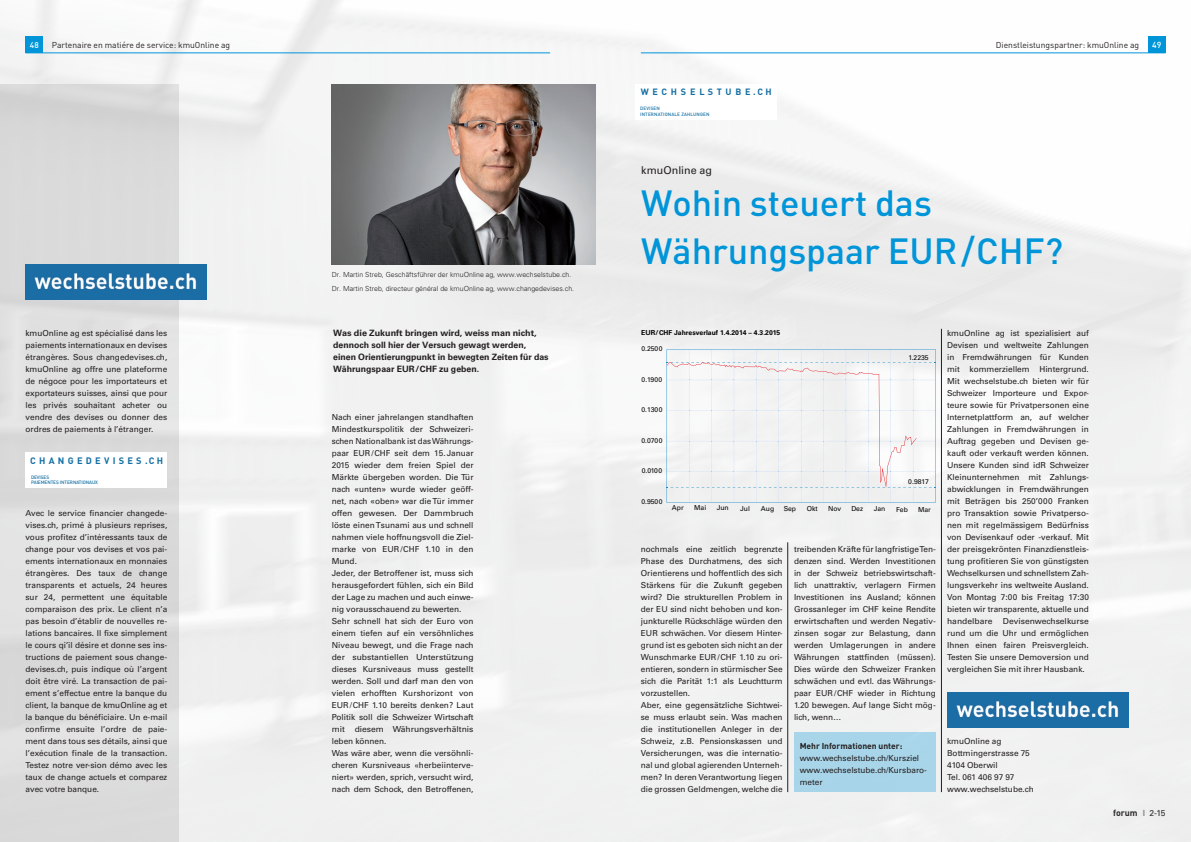
<style>
.page{position:relative;width:1191px;height:842px;background:#fff}
.page>*{position:absolute;margin:0;border:0;box-sizing:border-box;transform-origin:0 0}
.t1{font:500 36px/48px "DIN";color:#0095d9}
.t2{font:10.7px "Univers";color:#231f20}
.t3{font:700 9.3px "DIN";letter-spacing:.35em;color:#1470a4}
.t4{font:700 9.1px "DIN";letter-spacing:.41em;color:#1470a4}
.t5{font:700 8.9px "DIN";color:#231f20}
.t6{font:700 8.8px/12px "Univers";color:#231f20}
.t7{font:500 8.7px "DIN";color:#fff}
.t8{font:8.5px "DIN";color:#231f20}
.t9{font:700 8.5px "DIN";color:#231f20}
.t10{font:8.2px/12px "Univers";color:#231f20;text-align:justify}
.t11{font:500 8.2px "DIN";color:#fff}
.t12{font:300 7px/14.7px "Univers";color:#231f20}
.t13{font:6.8px "Univers";color:#000}
.t14{font:700 6.8px "Univers";color:#000}
.t15{font:500 4.8px/5.7px "DIN";letter-spacing:-.02em;color:#1470a4}
.t16{font:500 4.7px/5.6px "DIN";letter-spacing:.025em;color:#1470a4}
.s1{font-family:"Frutiger"}
.s2{font-family:"Univers";font-size:8.5px;color:#939598}
.s3{font-family:"Univers";font-weight:400;font-size:8.5px}
</style>
<div class="page">
<img style="left:0;top:0;width:1191px;height:842px">
<div style="left:26px;top:36px;width:17px;height:17px;background:#0095d9"></div>
<hr style="left:26px;top:53px;width:524px;height:1px;background:#0095d9">
<div style="left:1147px;top:36px;width:18px;height:17px;background:#0095d9"></div>
<hr style="left:641px;top:53px;width:524px;height:1px;background:#0095d9">
<div style="left:0;top:84px;width:179px;height:758px;background:#dbdbdb"></div>
<img style="left:332px;top:84px;width:263px;height:180px">
<img style="left:947px;top:692px;width:181px;height:35px">
<svg style="left:666px;top:349px;width:269px;height:153px;fill:#f0f0f0"></svg>
<svg style="left:667px;top:362px;width:268px;height:126px"></svg>
<div style="left:26px;top:452px;width:141px;height:35px;background:#fff"></div>
<svg style="left:180px;top:452px;width:1px;height:17px"></svg>
<img style="left:26px;top:264px;width:181px;height:35px">
<div style="left:794px;top:732px;width:141px;height:60px;background:#a9d5e9"></div>
<div style="left:635px;top:84px;width:142px;height:35px;background:#fff"></div>
<svg style="left:789px;top:84px;width:1px;height:16px"></svg>
<hr style="left:787px;top:542px;width:1px;height:250px;background:#231f20">
<hr style="left:941px;top:329px;width:1px;height:463px;background:#231f20">
<p class="t11" style="left:30px;top:40px;width:10px">48</p>
<p class="t8" style="left:52px;top:40px;width:180px">Partenaire en matiére de service: kmuOnline ag</p>
<p class="t8" style="left:996px;top:40px;width:145px">Dienstleistungspartner: kmuOnline ag</p>
<p class="t7" style="left:1152px;top:39px;width:11px">49</p>
<p class="t10" style="left:26px;top:327px;width:143px">kmuOnline ag est spécialisé dans les paiements internationaux en devises étrangères. Sous changedevises.ch, kmuOnline ag offre une plateforme de négoce pour les importateurs et exportateurs suisses, ainsi que pour les privés souhaitant acheter ou vendre des devises ou donner des ordres de paiements à l’étranger.</p>
<p class="t3" style="left:30px;top:454px;width:134px">CHANGEDEVISES.CH</p>
<p class="t15" style="left:31px;top:474px;width:68px">DEVISES<br>PAIEMENTES INTERNATIONAUX</p>
<p class="t10" style="left:26px;top:507px;width:143px">Avec le service financier changede&shy;vises.ch, primé à plusieurs reprises, vous profitez d’intéressants taux de change pour vos devises et vos pai&shy;ements internationaux en monnaies étrangères. Des taux de change transparents et actuels, 24 heures sur 24, permettent une équitable comparaison des prix. Le client n’a pas besoin d’établir de nouvelles re&shy;lations bancaires. Il fixe simplement le cours qi’il désire et donne ses ins&shy;tructions de paiement sous change&shy;devises.ch, puis indique où l’argent doit être viré. La transaction de pai&shy;ement s’effectue entre la banque du client, la banque de kmuOnline ag et la banque du bénéficiaire. Un e-mail confirme ensuite l’ordre de paie&shy;ment dans tous ses détails, ainsi que l’exécution finale de la transaction.<br>Testez notre ver-sion démo avec les taux de change actuels et comparez avec votre banque.</p>
<p class="t12" style="left:332px;top:267px;width:244px">Dr. Martin Streb, Geschäftsführer der kmuOnline ag, www.wechselstube.ch.<br>Dr. Martin Streb, directeur général de kmuOnline ag, www.changedevises.ch.</p>
<p class="t6" style="left:333px;top:327px;width:217px">Was die Zukunft bringen wird, weiss man nicht, dennoch soll hier der Versuch gewagt werden, einen Orientierungpunkt in bewegten Zeiten für das Währungspaar EUR/CHF zu geben.</p>
<p class="t10" style="left:332px;top:411px;width:143px;text-align:left">Nach einer jahrelangen standhaften Mindestkurspolitik der Schweizeri&shy;schen Nationalbank ist das Währungs&shy;paar EUR/CHF seit dem 15.Januar 2015 wieder dem freien Spiel der Märkte übergeben worden. Die Tür nach <span class="s1">«</span>unten<span class="s1">»</span> wurde wieder geöff&shy;net, nach <span class="s1">«</span>oben<span class="s1">»</span> war die Tür immer offen gewesen. Der Dammbruch löste einen Tsunami aus und schnell nahmen viele hoffnungsvoll die Ziel&shy;marke von EUR/CHF 1.10 in den Mund.<br>Jeder, der Betroffener ist, muss sich herausgefordert fühlen, sich ein Bild der Lage zu machen und auch einwe&shy;nig vorausschauend zu bewerten.<br>Sehr schnell hat sich der Euro von einem tiefen auf ein versöhnliches Niveau bewegt, und die Frage nach der substantiellen Unterstützung dieses Kursniveaus muss gestellt werden. Soll und darf man den von vielen erhofften Kurshorizont von EUR/CHF 1.10 bereits denken? Laut Politik soll die Schweizer Wirtschaft mit diesem Währungsverhältnis leben können.<br>Was wäre aber, wenn die versöhnli&shy;cheren Kursniveaus «herbeiinterve&shy;niert» werden, sprich, versucht wird, nach dem Schock, den Betroffenen,</p>
<p class="t4" style="left:640px;top:86px;width:133px">WECHSELSTUBE.CH</p>
<p class="t16" style="left:640px;top:105px;width:71px">DEVISEN<br>INTERNATIONALE ZAHLUNGEN</p>
<h2 class="t2" style="left:641px;top:164px;width:72px">kmuOnline ag</h2>
<h1 class="t1" style="left:641px;top:178px;width:423px">Wohin steuert das<br>Währungspaar EUR/CHF?</h1>
<p class="t14" style="left:641px;top:328px;width:141px">EUR/CHF Jahresverlauf 1.4.2014 – 4.3.2015</p>
<p class="t13" style="left:641px;top:345px;width:23px">0.2500</p>
<p class="t13" style="left:641px;top:375px;width:22px">0.1900</p>
<p class="t13" style="left:641px;top:406px;width:23px">0.1300</p>
<p class="t13" style="left:641px;top:436px;width:23px">0.0700</p>
<p class="t13" style="left:642px;top:467px;width:22px">0.0100</p>
<p class="t13" style="left:641px;top:497px;width:23px">0.9500</p>
<p class="t13" style="left:672px;top:504px;width:13px">Apr</p>
<p class="t13" style="left:908px;top:354px;width:22px">1.2235</p>
<p class="t13" style="left:908px;top:478px;width:22px">0.9817</p>
<p class="t13" style="left:694px;top:504px;width:14px">Mai</p>
<p class="t13" style="left:716px;top:504px;width:13px">Jun</p>
<p class="t13" style="left:740px;top:504px;width:11px">Jul</p>
<p class="t13" style="left:761px;top:504px;width:15px">Aug</p>
<p class="t13" style="left:783px;top:504px;width:14px">Sep</p>
<p class="t13" style="left:807px;top:505px;width:12px">Okt</p>
<p class="t13" style="left:828px;top:505px;width:15px">Nov</p>
<p class="t13" style="left:851px;top:505px;width:13px">Dez</p>
<p class="t13" style="left:874px;top:505px;width:13px">Jan</p>
<p class="t13" style="left:896px;top:505px;width:13px">Feb</p>
<p class="t13" style="left:918px;top:505px;width:14px">Mar</p>
<p class="t10" style="left:641px;top:543px;width:143px;text-align:left">nochmals eine zeitlich begrenzte Phase des Durchatmens, des sich Orientierens und hoffentlich des sich Stärkens für die Zukunft gegeben wird? Die strukturellen Problem in der EU sind nicht behoben und kon&shy;junkturelle Rückschläge würden den EUR schwächen. Vor diesem Hinter&shy;grund ist es geboten sich nicht an der Wunschmarke EUR/CHF 1.10 zu ori&shy;entieren, sondern in stürmischer See sich die Parität 1:1 als Leuchtturm vorzustellen.<br>Aber, eine gegensätzliche Sichtwei&shy;se muss erlaubt sein. Was machen die institutionellen Anleger in der Schweiz, z.B. Pensionskassen und Versicherungen, was die internatio&shy;nal und global agierenden Unterneh&shy;men? In deren Verantwortung liegen die grossen Geldmengen, welche die</p>
<p class="t10" style="left:794px;top:543px;width:143px">treibenden Kräfte für langfristige Ten&shy;denzen sind. Werden Investitionen in der Schweiz betriebswirtschaft&shy;lich unattraktiv, verlagern Firmen Investitionen ins Ausland; können Grossanleger im CHF keine Rendite erwirtschaften und werden Negativ&shy;zinsen sogar zur Belastung, dann werden Umlagerungen in andere Währungen stattfinden (müssen).<br>Dies würde den Schweizer Franken schwächen und evtl. das Währungs&shy;paar EUR/CHF wieder in Richtung 1.20 bewegen. Auf lange Sicht mög&shy;lich, wenn…</p>
<p class="t9" style="left:799px;top:740px;width:104px">Mehr Informationen unter:</p>
<p class="t10" style="left:799px;top:752px;width:129px;text-align:left">www.wechselstube.ch/Kursziel www.wechselstube.ch/Kursbaro&shy;meter</p>
<p class="t10" style="left:947px;top:327px;width:143px">kmuOnline ag ist spezialisiert auf Devisen und weltweite Zahlungen in Fremdwährungen für Kunden mit kommerziellem Hintergrund.<br>Mit wechselstube.ch bieten wir für Schweizer Importeure und Expor&shy;teure sowie für Privatpersonen eine Internetplattform an, auf welcher Zahlungen in Fremdwährungen in Auftrag gegeben und Devisen ge&shy;kauft oder verkauft werden können.<br>Unsere Kunden sind idR Schweizer Kleinunternehmen mit Zahlungs&shy;abwicklungen in Fremdwährungen mit Beträgen bis 250’000 Franken pro Transaktion sowie Privatperso&shy;nen mit regelmässigem Bedürfniss von Devisenkauf oder -verkauf. Mit der preisgekrönten Finanzdienstleis&shy;tung profitieren Sie von günstigsten Wechselkursen und schnellstem Zah&shy;lungsverkehr ins weltweite Ausland.<br>Von Montag 7:00 bis Freitag 17:30 bieten wir transparente, aktuelle und handelbare</p>
<p class="t10" style="left:947px;top:615px;width:143px;text-indent:56px">Devisenwechselkurse rund um die Uhr und ermöglichen Ihnen einen fairen Preisvergleich.<br>Testen Sie unsere Demoversion und vergleichen Sie mit ihrer Hausbank.</p>
<p class="t10" style="left:947px;top:735px;width:88px;text-align:left">kmuOnline ag<br>Bottmingerstrasse 75<br>4104 Oberwil<br>Tel. 061 406 97 97 www.wechselstube.ch</p>
<p class="t5" style="left:1113px;top:807px;width:54px">forum <span class="s2">I</span> <span class="s3">2-15</span></p>
</div>
